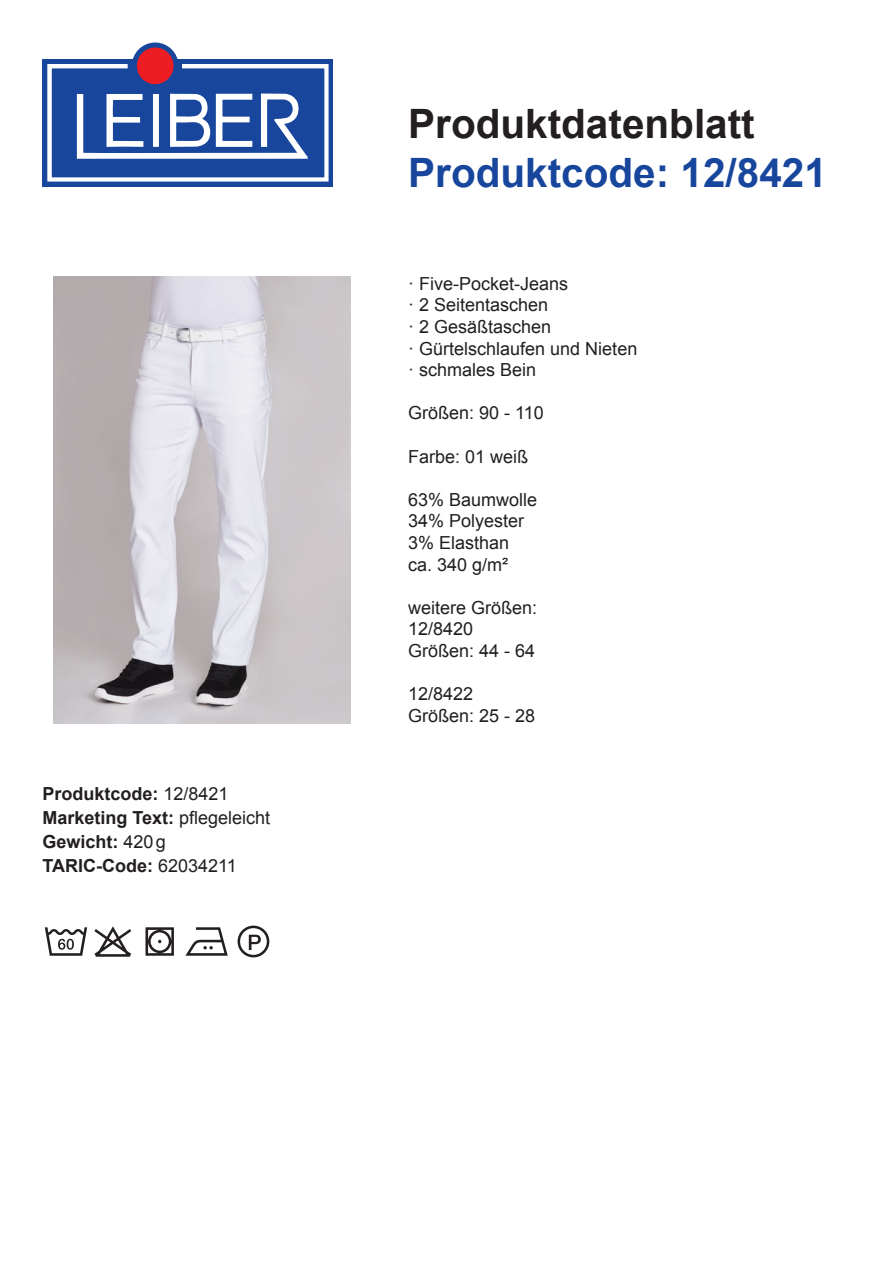
<style>
.page{position:relative;width:893px;height:1263px;background:#fff}
.page>*{position:absolute;margin:0;border:0;box-sizing:border-box;transform-origin:0 0}
.t1{font:700 40.5px "Arial";color:#18469d}
.t2{font:700 40.5px "Arial";color:#231f20}
.t3{font:18px/21.6px "Arial";color:#231f20}
.t4{font:700 18px/24px "Arial";color:#231f20}
.s1{font-weight:400}
</style>
<div class="page">
<div style="left:43px;top:59px;width:290px;height:127px;background:#18469d"></div>
<svg style="left:47px;top:64px;width:282px;height:118px"></svg>
<svg style="left:132px;top:43px;width:47px;height:46px"></svg>
<div style="left:138px;top:48px;width:35px;height:36px;background:#ee1d23;border-radius:50%"></div>
<div style="left:137px;top:48px;width:37px;height:36px;border:1px solid #ee1d23;border-radius:50%"></div>
<img style="left:53px;top:277px;width:298px;height:446px">
<svg style="left:45px;top:927px;width:42px;height:29px"></svg>
<svg style="left:94px;top:926px;width:37px;height:31px"></svg>
<svg style="left:146px;top:927px;width:28px;height:29px"></svg>
<svg style="left:185px;top:927px;width:43px;height:29px"></svg>
<svg style="left:238px;top:925px;width:31px;height:32px"></svg>
<p class="t4" style="left:43px;top:782px;width:229px">Produktcode: <span class="s1">12/8421<br></span>Marketing Text: <span class="s1">pflegeleicht<br></span>Gewicht: <span class="s1">420g<br></span>TARIC-Code: <span class="s1">62034211</span></p>
<h1 class="t2" style="left:408px;top:97px;width:348px">Produktdatenblatt</h1>
<h1 class="t1" style="left:408px;top:146px;width:420px">Produktcode: 12/8421</h1>
<p class="t3" style="left:408px;top:273px;width:231px">· Five-Pocket-Jeans<br>· 2 Seitentaschen<br>· 2 Gesäßtaschen<br>· Gürtelschlaufen und Nieten · schmales Bein</p>
<p class="t3" style="left:408px;top:402px;width:137px">Größen: 90 - 110</p>
<p class="t3" style="left:408px;top:446px;width:122px">Farbe: 01 weiß</p>
<p class="t3" style="left:408px;top:489px;width:131px">63% Baumwolle<br>34% Polyester<br>3% Elasthan ca. 340 g/m²</p>
<p class="t3" style="left:408px;top:597px;width:131px">weitere Größen:<br>12/8420<br>Größen: 44 - 64</p>
<p class="t3" style="left:408px;top:683px;width:129px">12/8422<br>Größen: 25 - 28</p>
</div>
